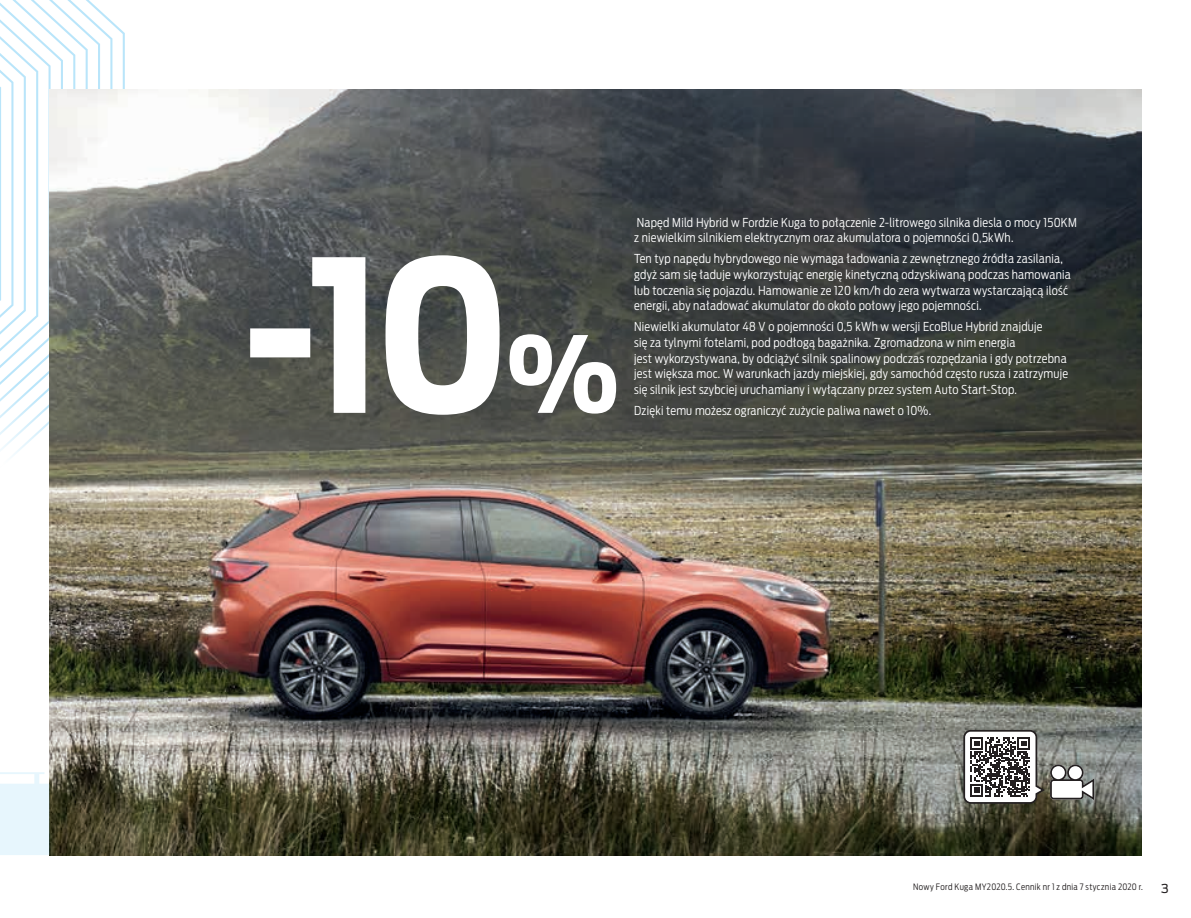
<style>
.page{position:relative;width:1191px;height:918px;background:#fff}
.page>*{position:absolute;margin:0;border:0;box-sizing:border-box;transform-origin:0 0}
.t1{font:300 12.25px/15.8px "Ford Antenna Cond";letter-spacing:.02em;color:#fff}
.t2{font:12.25px "Ford Antenna";color:#231f20}
.t3{font:300 8.75px "Ford Antenna Cond";letter-spacing:.04em;color:#231f20}
</style>
<div class="page">
<svg style="left:49px;top:21px;width:76px;height:476px"></svg>
<svg style="left:49px;top:10px;width:63px;height:474px"></svg>
<svg style="left:49px;top:0;width:51px;height:472px"></svg>
<svg style="left:0;top:0;width:88px;height:459px"></svg>
<img style="left:50px;top:89px;width:1091px;height:766px">
<svg style="left:0;top:580px;width:179px;height:275px"></svg>
<svg style="left:250px;top:255px;width:366px;height:160px"></svg>
<svg style="left:962px;top:729px;width:132px;height:75px"></svg>
<p class="t1" style="left:634px;top:213px;width:444px">Napęd Mild Hybrid w Fordzie Kuga to połączenie 2-litrowego silnika diesla o mocy 150KM z niewielkim silnikiem elektrycznym oraz akumulatora o pojemności 0,5kWh.</p>
<p class="t1" style="left:634px;top:249px;width:438px">Ten typ napędu hybrydowego nie wymaga ładowania z zewnętrznego źródła zasilania, gdyż sam się ładuje wykorzystując energię kinetyczną odzyskiwaną podczas hamowania lub toczenia się pojazdu. Hamowanie ze 120 km/h do zera wytwarza wystarczającą ilość energii, aby naładować akumulator do około połowy jego pojemności.</p>
<p class="t1" style="left:634px;top:317px;width:435px">Niewielki akumulator 48 V o pojemności 0,5 kWh w wersji EcoBlue Hybrid znajduje<br>się za tylnymi fotelami, pod podłogą bagażnika. Zgromadzona w nim energia<br>jest wykorzystywana, by odciążyć silnik spalinowy podczas rozpędzania i gdy potrzebna jest większa moc. W warunkach jazdy miejskiej, gdy samochód często rusza i zatrzymuje się silnik jest szybciej uruchamiany i wyłączany przez system Auto Start-Stop.</p>
<p class="t1" style="left:634px;top:401px;width:298px">Dzięki temu możesz ograniczyć zużycie paliwa nawet o 10%.</p>
<p class="t3" style="left:913px;top:879px;width:231px">Nowy Ford Kuga MY2020.5. Cennik nr 1 z dnia 7 stycznia 2020 r.</p>
<p class="t2" style="left:1161px;top:878px;width:9px">3</p>
</div>
